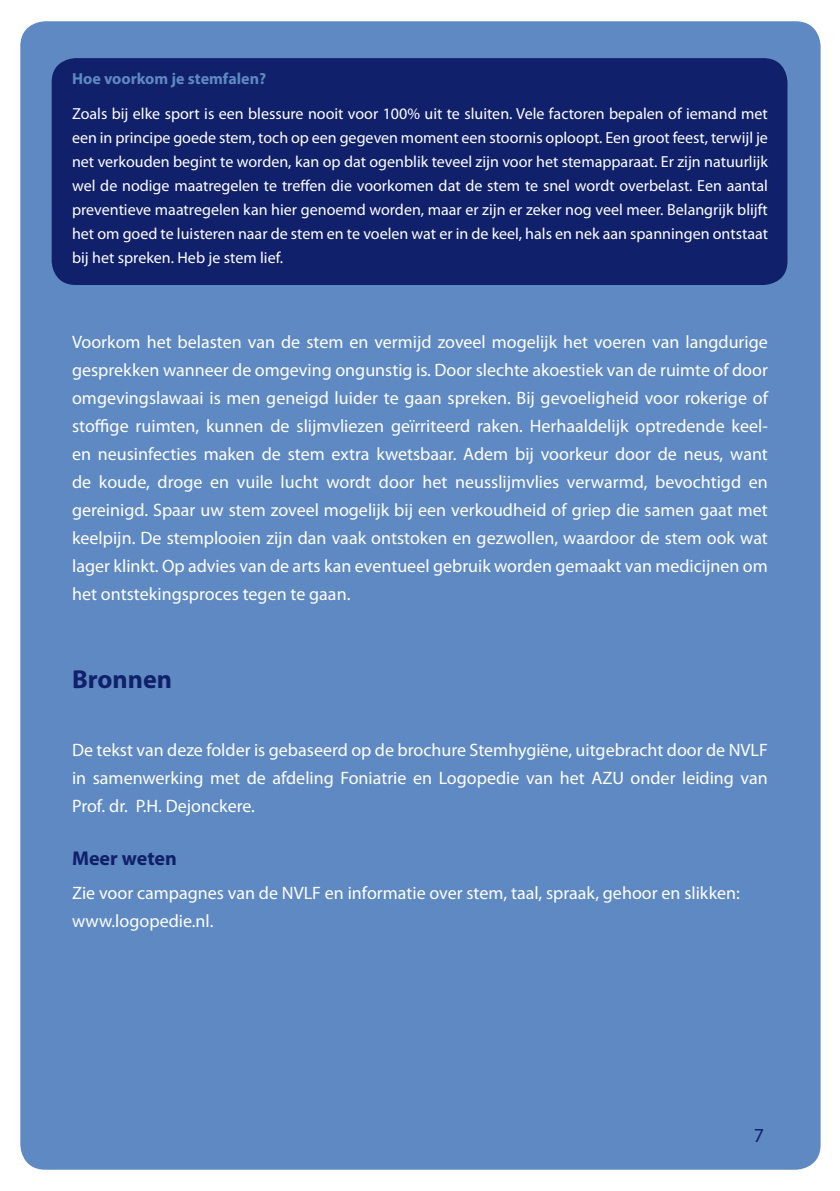
<style>
.page{position:relative;width:840px;height:1191px;background:#fff}
.page>*{position:absolute;margin:0;border:0;box-sizing:border-box;transform-origin:0 0}
.t1{font:700 26px "Myriad Pro";color:#10206b}
.t2{font:700 20px "Myriad Pro";color:#10206b}
.t3{font:20px "Myriad Pro";color:#10206b}
.t4{font:18px/28px "Myriad Pro";color:#fff;text-align:justify}
.t5{font:16px/24px "Myriad Pro";color:#fff;text-align:justify}
.t6{font:700 16px "Myriad Pro";color:#5e89c2}
</style>
<div class="page">
<div style="left:21px;top:22px;width:798px;height:1146px;background:#5e89c2;border-radius:24px"></div>
<div style="left:52px;top:58px;width:735px;height:227px;background:#10206b;border-radius:24px"></div>
<p class="t6" style="left:72px;top:68px;width:195px">Hoe voorkom je stemfalen?</p>
<p class="t5" style="left:72px;top:102px;width:697px">Zoals bij elke sport is een blessure nooit voor 100% uit te sluiten. Vele factoren bepalen of iemand met een in principe goede stem, toch op een gegeven moment een stoornis oploopt. Een groot feest, terwijl je net verkouden begint te worden, kan op dat ogenblik teveel zijn voor het stemapparaat. Er zijn natuurlijk wel de nodige maatregelen te treffen die voorkomen dat de stem te snel wordt overbelast. Een aantal preventieve maatregelen kan hier genoemd worden, maar er zijn er zeker nog veel meer. Belangrijk blijft het om goed te luisteren naar de stem en te voelen wat er in de keel, hals en nek aan spanningen ontstaat bij het spreken. Heb je stem lief.</p>
<p class="t4" style="left:72px;top:328px;width:697px">Voorkom het belasten van de stem en vermijd zoveel mogelijk het voeren van langdurige gesprekken wanneer de omgeving ongunstig is. Door slechte akoestiek van de ruimte of door omgevingslawaai is men geneigd luider te gaan spreken. Bij gevoeligheid voor rokerige of stoffige ruimten, kunnen de slijmvliezen geïrriteerd raken. Herhaaldelijk optredende keel&shy;en neusinfecties maken de stem extra kwetsbaar. Adem bij voorkeur door de neus, want de koude, droge en vuile lucht wordt door het neusslijmvlies verwarmd, bevochtigd en gereinigd. Spaar uw stem zoveel mogelijk bij een verkoudheid of griep die samen gaat met keelpijn. De stemplooien zijn dan vaak ontstoken en gezwollen, waardoor de stem ook wat lager klinkt. Op advies van de arts kan eventueel gebruik worden gemaakt van medicijnen om het ontstekingsproces tegen te gaan.</p>
<h1 class="t1" style="left:72px;top:662px;width:101px">Bronnen</h1>
<p class="t4" style="left:72px;top:736px;width:667px">De tekst van deze folder is gebaseerd op de brochure Stemhygiëne, uitgebracht door de NVLF in samenwerking met de afdeling Foniatrie en Logopedie van het AZU</p>
<p class="t4" style="left:630px;top:764px;width:139px">onder leiding van</p>
<p class="t4" style="left:72px;top:792px;width:184px">Prof. dr. P.H. Dejonckere.</p>
<p class="t2" style="left:72px;top:845px;width:106px">Meer weten</p>
<p class="t4" style="left:72px;top:878px;width:220px">Zie voor campagnes van de NVLF</p>
<p class="t4" style="left:325px;top:878px;width:416px">en informatie over stem, taal, spraak, gehoor en slikken:</p>
<p class="t4" style="left:72px;top:906px;width:143px">www.logopedie.nl.</p>
<p class="t3" style="left:753px;top:1122px;width:12px">7</p>
</div>
